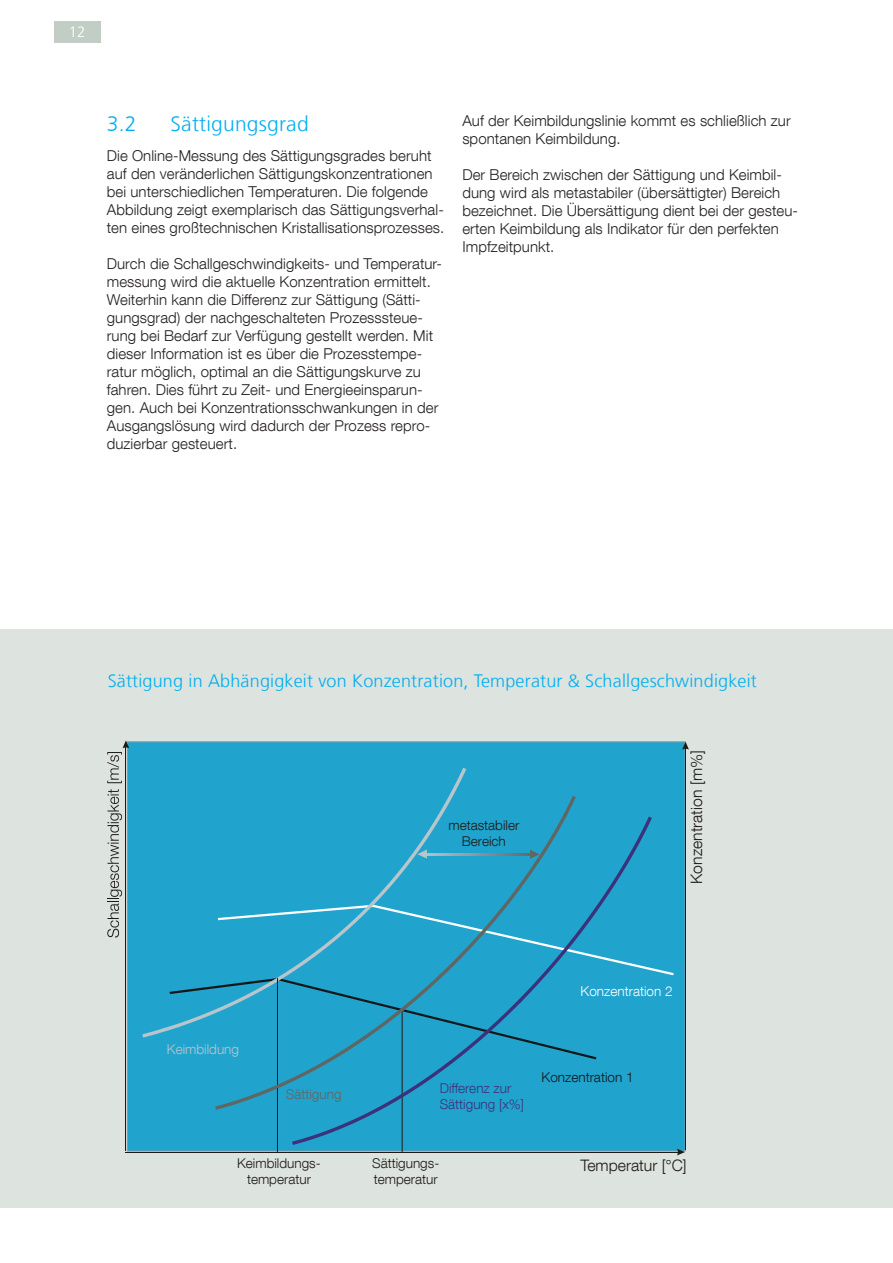
<style>
.page{position:relative;width:893px;height:1263px;background:#fff}
.page>*{position:absolute;margin:0;border:0;box-sizing:border-box;transform-origin:0 0}
.t1{font:300 21px "Frutiger LT Com";letter-spacing:.01em;color:#00aeef}
.t2{font:300 18px "Frutiger LT Com";letter-spacing:.01em;color:#00aeef}
.t3{font:300 15.75px "Helvetica Neue LT Com";color:#1f1a17}
.t4{font:300 15px/18px "Helvetica Neue LT Com";letter-spacing:.005em;color:#231f20}
.t5{font:300 15px "Frutiger LT Com";color:#fff}
.t6{font:300 13.5px/16px "Helvetica Neue LT Com";color:#1f1a17;text-align:center}
.t7{font:300 13.5px/16px "Helvetica Neue LT Com";color:#3c327c}
.t8{font:300 13.5px "Helvetica Neue LT Com";color:#fff}
.t9{font:300 13.5px "Helvetica Neue LT Com";color:#141718}
.t10{font:300 13.5px "Helvetica Neue LT Com";color:#b8c5cb}
.t11{font:300 13.5px "Helvetica Neue LT Com";color:#606664}
</style>
<div class="page">
<div style="left:54px;top:21px;width:47px;height:22px;background:#c2cdc6"></div>
<div style="left:0;top:629px;width:893px;height:579px;background:#dde3df"></div>
<div style="left:127px;top:741px;width:559px;height:410px;background:#20a4cd;border:1px solid #979696"></div>
<hr style="left:125px;top:744px;width:1px;height:407px;background:#1f1a17">
<hr style="left:125px;top:1152px;width:556px;height:1px;background:#1f1a17">
<svg style="left:677px;top:1149px;width:8px;height:6px"></svg>
<svg style="left:107px;top:789px;width:15px;height:148px"></svg>
<svg style="left:107px;top:740px;width:22px;height:43px"></svg>
<hr style="left:685px;top:746px;width:1px;height:403px;background:#1f1a17">
<svg style="left:682px;top:742px;width:7px;height:8px"></svg>
<svg style="left:142px;top:768px;width:324px;height:269px"></svg>
<hr style="left:277px;top:978px;width:1px;height:174px;background:#1f1a17">
<hr style="left:402px;top:1010px;width:1px;height:142px;background:#1f1a17">
<svg style="left:215px;top:796px;width:361px;height:314px"></svg>
<svg style="left:292px;top:816px;width:360px;height:329px"></svg>
<svg style="left:417px;top:849px;width:122px;height:10px"></svg>
<p class="t5" style="left:69px;top:23px;width:18px">12</p>
<h1 class="t1" style="left:107px;top:111px;width:31px">3.2</h1>
<h1 class="t1" style="left:171px;top:111px;width:140px">Sättigungsgrad</h1>
<p class="t4" style="left:107px;top:147px;width:339px">Die Online-Messung des Sättigungsgrades beruht auf den veränderlichen Sättigungskonzentrationen bei unterschiedlichen Temperaturen. Die folgende Abbildung zeigt exemplarisch das Sättigungsverhal&shy;ten eines großtechnischen Kristallisationsprozesses.</p>
<p class="t4" style="left:107px;top:255px;width:337px">Durch die Schallgeschwindigkeits- und Temperatur&shy;messung wird die aktuelle Konzentration ermittelt.<br>Weiterhin kann die Differenz zur Sättigung (Sätti&shy;gungsgrad) der nachgeschalteten Prozesssteue&shy;rung bei Bedarf zur Verfügung gestellt werden. Mit dieser Information ist es über die Prozesstempe&shy;ratur möglich, optimal an die Sättigungskurve zu fahren. Dies führt zu Zeit- und Energieeinsparun&shy;gen. Auch bei Konzentrationsschwankungen in der Ausgangslösung wird dadurch der Prozess repro&shy;duzierbar gesteuert.</p>
<p class="t4" style="left:462px;top:111px;width:330px">Auf der Keimbildungslinie kommt es schließlich zur spontanen Keimbildung.</p>
<p class="t4" style="left:462px;top:165px;width:337px">Der Bereich zwischen der Sättigung und Keimbil&shy;dung wird als metastabiler (übersättigter) Bereich bezeichnet. Die Übersättigung dient bei der gesteu&shy;erten Keimbildung als Indikator für den perfekten Impfzeitpunkt.</p>
<p class="t2" style="left:108px;top:670px;width:651px">Sättigung in Abhängigkeit von Konzentration, Temperatur &amp; Schallgeschwindigkeit</p>
<p class="t6" style="left:448px;top:817px;width:72px">metastabiler<br>Bereich</p>
<p class="t3" style="left:687px;top:884px;width:135px;rotate:-90deg">Konzentration [m%]</p>
<p class="t8" style="left:581px;top:982px;width:94px">Konzentration 2</p>
<p class="t10" style="left:167px;top:1041px;width:74px">Keimbildung</p>
<p class="t11" style="left:286px;top:1086px;width:57px">Sättigung</p>
<p class="t7" style="left:440px;top:1080px;width:86px">Differenz zur<br>Sättigung [x%]</p>
<p class="t6" style="left:237px;top:1155px;width:85px">Keimbildungs&shy;temperatur</p>
<p class="t6" style="left:372px;top:1155px;width:69px;text-align:left">Sättigungs&shy;temperatur</p>
<p class="t9" style="left:542px;top:1069px;width:94px">Konzentration 1</p>
<p class="t3" style="left:580px;top:1156px;width:108px">Temperatur [°C]</p>
</div>
